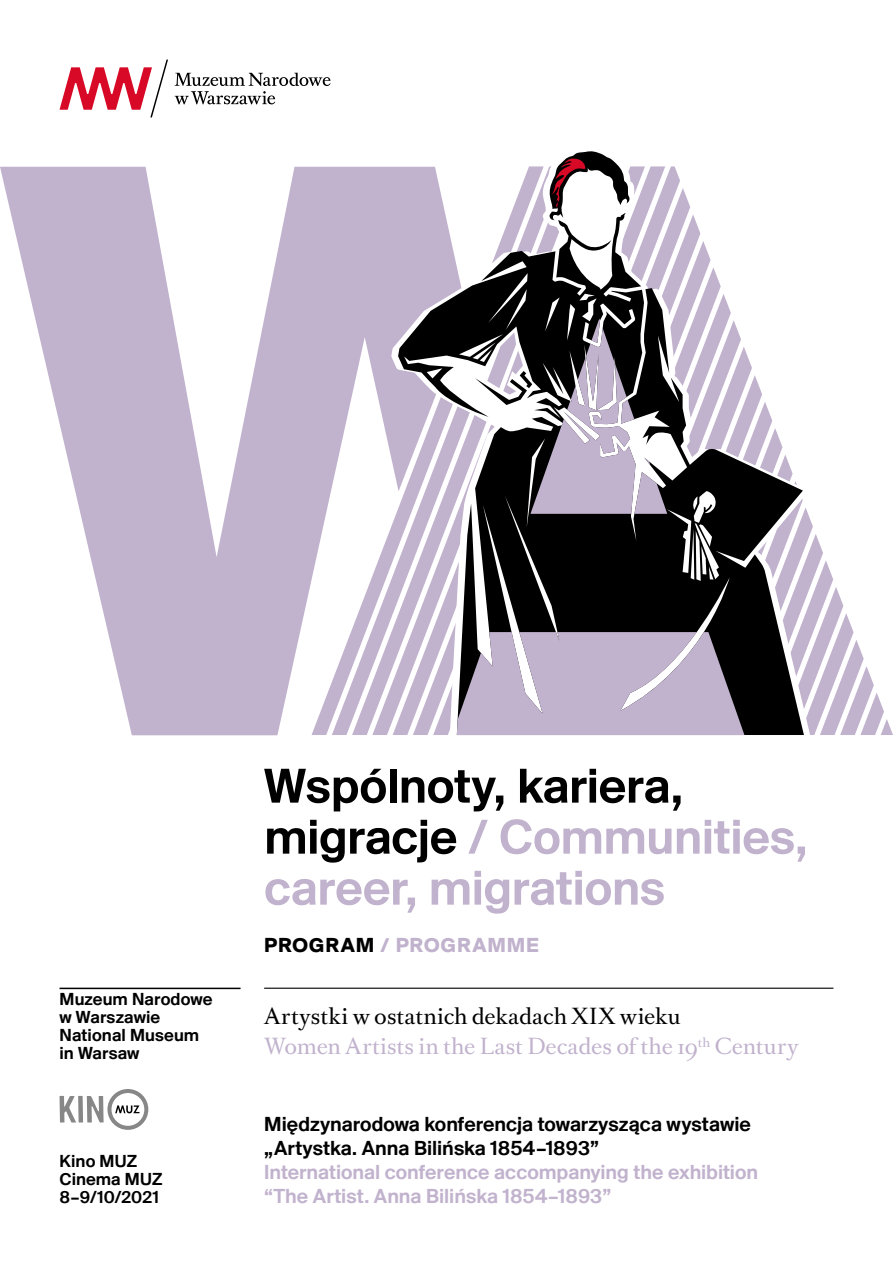
<style>
.page{position:relative;width:893px;height:1263px;background:#fff}
.page>*{position:absolute;margin:0;border:0;box-sizing:border-box;transform-origin:0 0}
.t1{font:51px/51px "Suisse BP Intl Antique";letter-spacing:-.005em;color:#c1b2cd}
.t2{font:21px/24px "Suisse BP Intl Antique";color:#c1b2cd}
.t3{font:21px/30px "Romain BP Text";letter-spacing:.005em;color:#c1b2cd}
.t4{font:21px/24px "Suisse BP Intl Antique";color:#000}
.t5{font:700 21px "Suisse BP Intl";letter-spacing:.045em;color:#c1b2cd}
.t6{font:18px/18px "Suisse BP Intl Antique";letter-spacing:.005em;color:#000}
.s1{color:#000}
</style>
<div class="page">
<svg style="left:0;top:167px;width:352px;height:568px;fill:#c1b2cd"></svg>
<svg style="left:312px;top:397px;width:40px;height:338px"></svg>
<svg style="left:352px;top:151px;width:541px;height:584px"></svg>
<svg style="left:60px;top:60px;width:108px;height:57px"></svg>
<svg style="left:175px;top:73px;width:156px;height:31px"></svg>
<svg style="left:60px;top:1089px;width:88px;height:41px"></svg>
<hr style="left:264px;top:988px;width:569px;height:1px;background:#000">
<hr style="left:60px;top:988px;width:181px;height:1px;background:#000">
<p class="t6" style="left:60px;top:990px;width:155px">Muzeum Narodowe w Warszawie<br>National Museum in Warsaw</p>
<p class="t6" style="left:60px;top:1152px;width:104px">Kino MUZ<br>Cinema MUZ<br>8–9/10/2021</p>
<h1 class="t1" style="left:264px;top:759px;width:545px"><span class="s1">Wspólnoty, kariera, migracje</span> / Communities, career, migrations</h1>
<p class="t5" style="left:264px;top:933px;width:277px"><span class="s1">PROGRAM</span> / PROGRAMME</p>
<p class="t3" style="left:264px;top:999px;width:536px"><span class="s1">Artystki w ostatnich dekadach XIX wieku<br></span>Women Artists in the Last Decades of the 19<sup>th</sup> Century</p>
<p class="t4" style="left:264px;top:1112px;width:488px">Międzynarodowa konferencja towarzysząca wystawie „Artystka. Anna Bilińska 1854–1893”</p>
<p class="t2" style="left:264px;top:1160px;width:495px">International conference accompanying the exhibition “The Artist. Anna Bilińska 1854–1893”</p>
</div>
